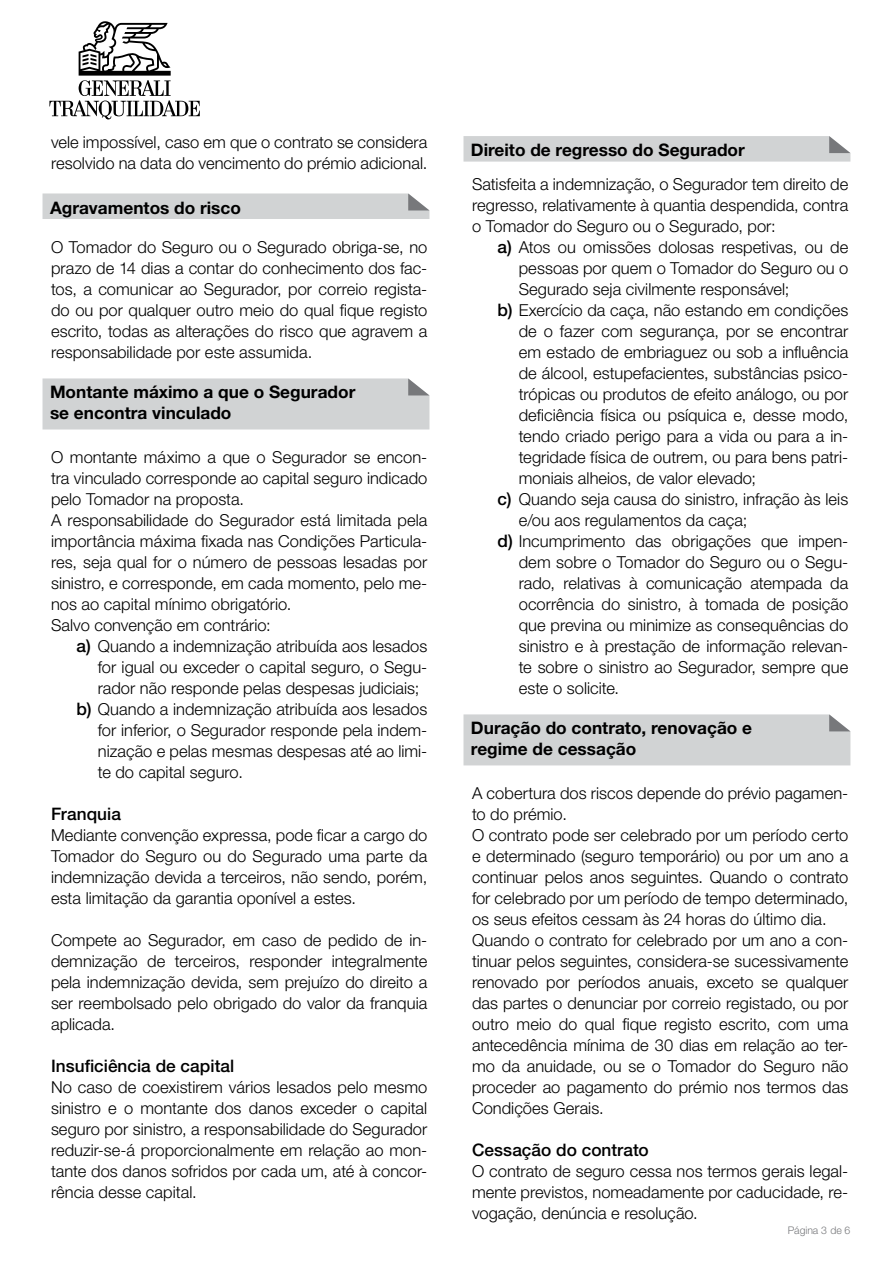
<style>
.page{position:relative;width:893px;height:1263px;background:#fff}
.page>*{position:absolute;margin:0;border:0;box-sizing:border-box;transform-origin:0 0}
.t1{font:700 17.25px/21px "Helvetica Neue LT Std";color:#000}
.t2{font:500 17.25px "Helvetica Neue LT Std";color:#000}
.t3{font:300 16.5px/21px "Helvetica Neue LT Std";color:#000;text-align:justify}
.t4{font:300 10.5px "Helvetica Neue LT Std";letter-spacing:-.005em;color:#77787b}
.s1{font-weight:500;font-size:17.25px}
</style>
<div class="page">
<svg style="left:49px;top:21px;width:151px;height:98px"></svg>
<div style="left:43px;top:378px;width:386px;height:51px;background:#d1d3d4"></div>
<svg style="left:463px;top:136px;width:387px;height:26px"></svg>
<div style="left:463px;top:714px;width:387px;height:51px;background:#d1d3d4"></div>
<svg style="left:43px;top:193px;width:386px;height:26px"></svg>
<p class="t3" style="left:51px;top:131px;width:378px">vele impossível, caso em que o contrato se considera resolvido na data do vencimento do prémio adicional.</p>
<p class="t1" style="left:50px;top:196px;width:193px">Agravamentos do risco</p>
<p class="t3" style="left:51px;top:236px;width:378px">O Tomador do Seguro ou o Segurado obriga-se, no prazo de 14 dias a contar do conhecimento dos fac&shy;tos, a comunicar ao Segurador, por correio regista&shy;do ou por qualquer outro meio do qual fique registo escrito, todas as alterações do risco que agravem a responsabilidade por este assumida.</p>
<p class="t1" style="left:50px;top:381px;width:307px">Montante máximo a que o Segurador se encontra vinculado</p>
<p class="t3" style="left:51px;top:446px;width:378px;text-align:left">O montante máximo a que o Segurador se encon&shy;tra vinculado corresponde ao capital seguro indicado pelo Tomador na proposta.<br>A responsabilidade do Segurador está limitada pela importância máxima fixada nas Condições Particula&shy;res, seja qual for o número de pessoas lesadas por sinistro, e corresponde, em cada momento, pelo me&shy;nos ao capital mínimo obrigatório.<br>Salvo convenção em contrário:</p>
<p class="t3" style="left:77px;top:635px;width:352px"><span class="s1">a)</span> Quando a indemnização atribuída aos lesados</p>
<p class="t3" style="left:98px;top:656px;width:331px">for igual ou exceder o capital seguro, o Segu-</p>
<p class="t3" style="left:98px;top:677px;width:323px">rador não responde pelas despesas judiciais;</p>
<p class="t3" style="left:77px;top:698px;width:352px"><span class="s1">b)</span> Quando a indemnização atribuída aos lesados</p>
<p class="t3" style="left:98px;top:719px;width:331px">for inferior, o Segurador responde pela indem-</p>
<p class="t3" style="left:98px;top:740px;width:331px">nização e pelas mesmas despesas até ao limi-</p>
<p class="t3" style="left:98px;top:761px;width:147px">te do capital seguro.</p>
<p class="t2" style="left:51px;top:803px;width:71px">Franquia</p>
<p class="t3" style="left:51px;top:824px;width:378px">Mediante convenção expressa, pode ficar a cargo do Tomador do Seguro ou do Segurado uma parte da indemnização devida a terceiros, não sendo, porém, esta limitação da garantia oponível a estes.</p>
<p class="t3" style="left:51px;top:929px;width:378px">Compete ao Segurador, em caso de pedido de in&shy;demnização de terceiros, responder integralmente pela indemnização devida, sem prejuízo do direito a ser reembolsado pelo obrigado do valor da franquia aplicada.</p>
<p class="t2" style="left:51px;top:1055px;width:185px">Insuficiência de capital</p>
<p class="t3" style="left:51px;top:1076px;width:378px">No caso de coexistirem vários lesados pelo mesmo sinistro e o montante dos danos exceder o capital seguro por sinistro, a responsabilidade do Segurador reduzir-se-á proporcionalmente em relação ao mon&shy;tante dos danos sofridos por cada um, até à concor&shy;rência desse capital.</p>
<p class="t1" style="left:471px;top:139px;width:275px">Direito de regresso do Segurador</p>
<p class="t3" style="left:472px;top:173px;width:378px">Satisfeita a indemnização, o Segurador tem direito de regresso, relativamente à quantia despendida, contra o Tomador do Seguro ou o Segurado, por:</p>
<p class="t3" style="left:497px;top:236px;width:352px"><span class="s1">a)</span> Atos ou omissões dolosas respetivas, ou de</p>
<p class="t3" style="left:519px;top:257px;width:331px">pessoas por quem o Tomador do Seguro ou o</p>
<p class="t3" style="left:519px;top:278px;width:272px">Segurado seja civilmente responsável;</p>
<p class="t3" style="left:497px;top:299px;width:352px"><span class="s1">b)</span> Exercício da caça, não estando em condições</p>
<p class="t3" style="left:519px;top:320px;width:331px">de o fazer com segurança, por se encontrar</p>
<p class="t3" style="left:519px;top:341px;width:331px">em estado de embriaguez ou sob a influência</p>
<p class="t3" style="left:519px;top:362px;width:331px">de álcool, estupefacientes, substâncias psico-</p>
<p class="t3" style="left:519px;top:383px;width:331px">trópicas ou produtos de efeito análogo, ou por</p>
<p class="t3" style="left:519px;top:404px;width:331px">deficiência física ou psíquica e, desse modo,</p>
<p class="t3" style="left:519px;top:425px;width:331px">tendo criado perigo para a vida ou para a in-</p>
<p class="t3" style="left:519px;top:446px;width:331px">tegridade física de outrem, ou para bens patri-</p>
<p class="t3" style="left:519px;top:467px;width:239px">moniais alheios, de valor elevado;</p>
<p class="t3" style="left:497px;top:488px;width:352px"><span class="s1">c)</span> Quando seja causa do sinistro, infração às leis</p>
<p class="t3" style="left:519px;top:509px;width:230px">e/ou aos regulamentos da caça;</p>
<p class="t3" style="left:497px;top:530px;width:352px"><span class="s1">d)</span> Incumprimento das obrigações que impen-</p>
<p class="t3" style="left:519px;top:551px;width:331px">dem sobre o Tomador do Seguro ou o Segu-</p>
<p class="t3" style="left:519px;top:572px;width:331px">rado, relativas à comunicação atempada da</p>
<p class="t3" style="left:519px;top:593px;width:331px">ocorrência do sinistro, à tomada de posição</p>
<p class="t3" style="left:519px;top:614px;width:331px">que previna ou minimize as consequências do</p>
<p class="t3" style="left:519px;top:635px;width:331px">sinistro e à prestação de informação relevan-</p>
<p class="t3" style="left:519px;top:656px;width:331px">te sobre o sinistro ao Segurador, sempre que</p>
<p class="t3" style="left:519px;top:677px;width:102px">este o solicite.</p>
<p class="t1" style="left:471px;top:717px;width:283px">Duração do contrato, renovação e regime de cessação</p>
<p class="t3" style="left:472px;top:782px;width:378px;text-align:left">A cobertura dos riscos depende do prévio pagamen&shy;to do prémio.<br>O contrato pode ser celebrado por um período certo e determinado (seguro temporário) ou por um ano a continuar pelos anos seguintes. Quando o contrato for celebrado por um período de tempo determinado, os seus efeitos cessam às 24 horas do último dia.<br>Quando o contrato for celebrado por um ano a con&shy;tinuar pelos seguintes, considera-se sucessivamente renovado por períodos anuais, exceto se qualquer das partes o denunciar por correio registado, ou por outro meio do qual fique registo escrito, com uma antecedência mínima de 30 dias em relação ao ter&shy;mo da anuidade, ou se o Tomador do Seguro não proceder ao pagamento do prémio nos termos das Condições Gerais.</p>
<p class="t2" style="left:472px;top:1139px;width:178px">Cessação do contrato</p>
<p class="t3" style="left:472px;top:1160px;width:378px">O contrato de seguro cessa nos termos gerais legal&shy;mente previstos, nomeadamente por caducidade, re&shy;vogação, denúncia e resolução.</p>
<p class="t4" style="left:788px;top:1224px;width:64px">Página 3 de 6</p>
</div>
